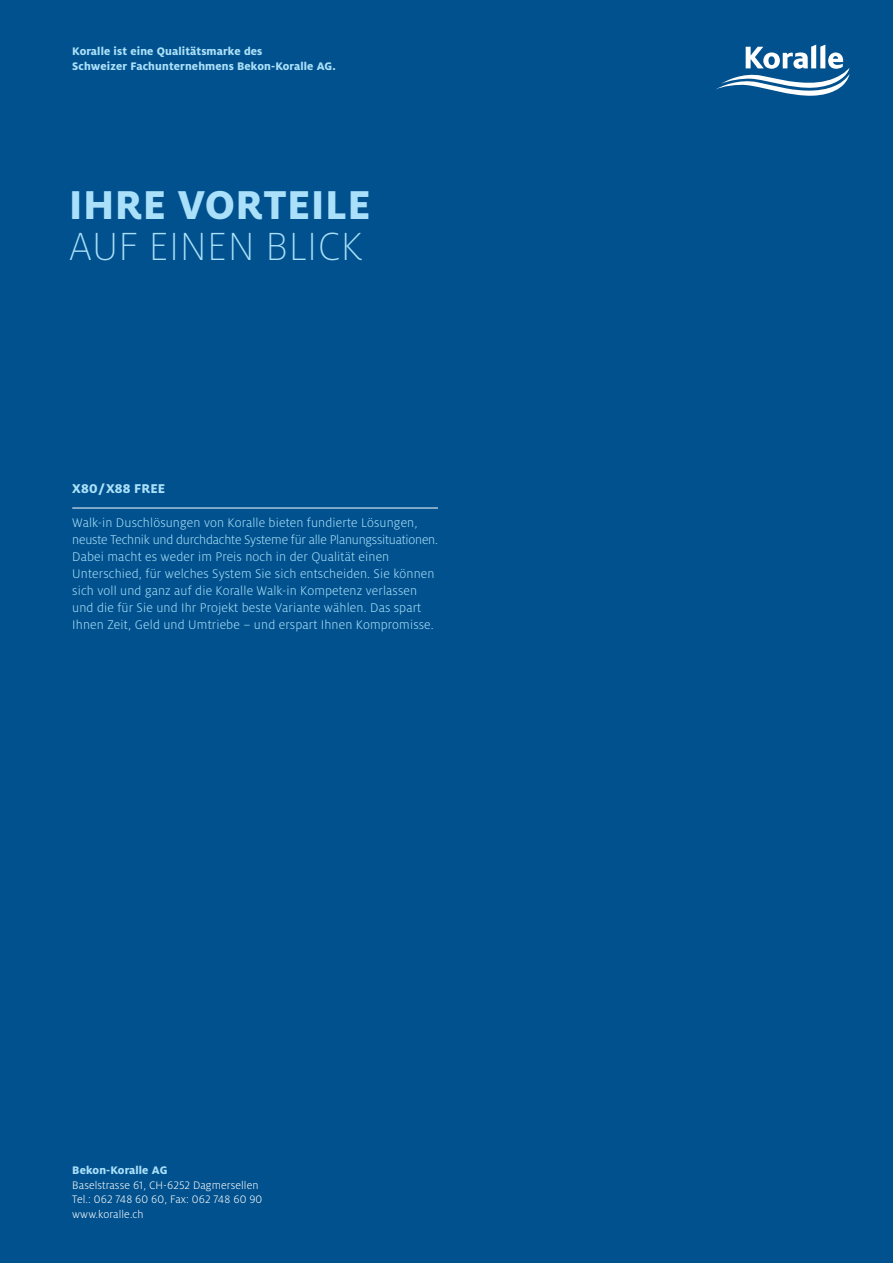
<style>
.page{position:relative;width:893px;height:1263px;background:#00518e}
.page>*{position:absolute;margin:0;border:0;box-sizing:border-box;transform-origin:0 0}
.t1{font:800 44.7px "Milo OT";letter-spacing:.01em;color:#aae0f9}
.t2{font:300 expanded 43.5px "Milo OT";letter-spacing:.01em;color:#aae0f9}
.t3{font:800 14.1px "Milo OT";letter-spacing:.01em;color:#aae0f9}
.t4{font:300 13.8px/17px "Milo OT";letter-spacing:.01em;color:#aae0f9}
.t5{font:800 12.15px/14.9px "Milo OT";letter-spacing:.01em;color:#aae0f9}
.t6{font:300 12px/14.9px "Milo OT";letter-spacing:.01em;color:#fff}
</style>
<div class="page">
<hr style="left:72px;top:508px;width:366px;height:1px;background:#fff">
<svg style="left:716px;top:45px;width:133px;height:51px"></svg>
<p class="t5" style="left:72px;top:44px;width:265px">Koralle ist eine Qualitätsmarke des<br>Schweizer Fachunternehmens Bekon-Koralle AG.</p>
<h1 class="t1" style="left:69px;top:180px;width:303px">IHRE VORTEILE</h1>
<h2 class="t2" style="left:69px;top:223px;width:296px">AUF EINEN BLICK</h2>
<p class="t3" style="left:72px;top:481px;width:94px">X80/X88 FREE</p>
<p class="t4" style="left:72px;top:515px;width:367px">Walk-in Duschlösungen von Koralle bieten fundierte Lösungen, neuste Technik und durchdachte Systeme für alle Planungssituationen.<br>Dabei macht es weder im Preis noch in der Qualität einen Unterschied, für welches System Sie sich entscheiden. Sie können sich voll und ganz auf die Koralle Walk-in Kompetenz verlassen und die für Sie und Ihr Projekt beste Variante wählen. Das spart Ihnen Zeit, Geld und Umtriebe – und erspart Ihnen Kompromisse.</p>
<p class="t5" style="left:72px;top:1162px;width:97px">Bekon-Koralle AG</p>
<p class="t6" style="left:72px;top:1177px;width:192px">Baselstrasse 61, CH-6252 Dagmersellen<br>Tel.: 062 748 60 60, Fax: 062 748 60 90 www.koralle.ch</p>
</div>
